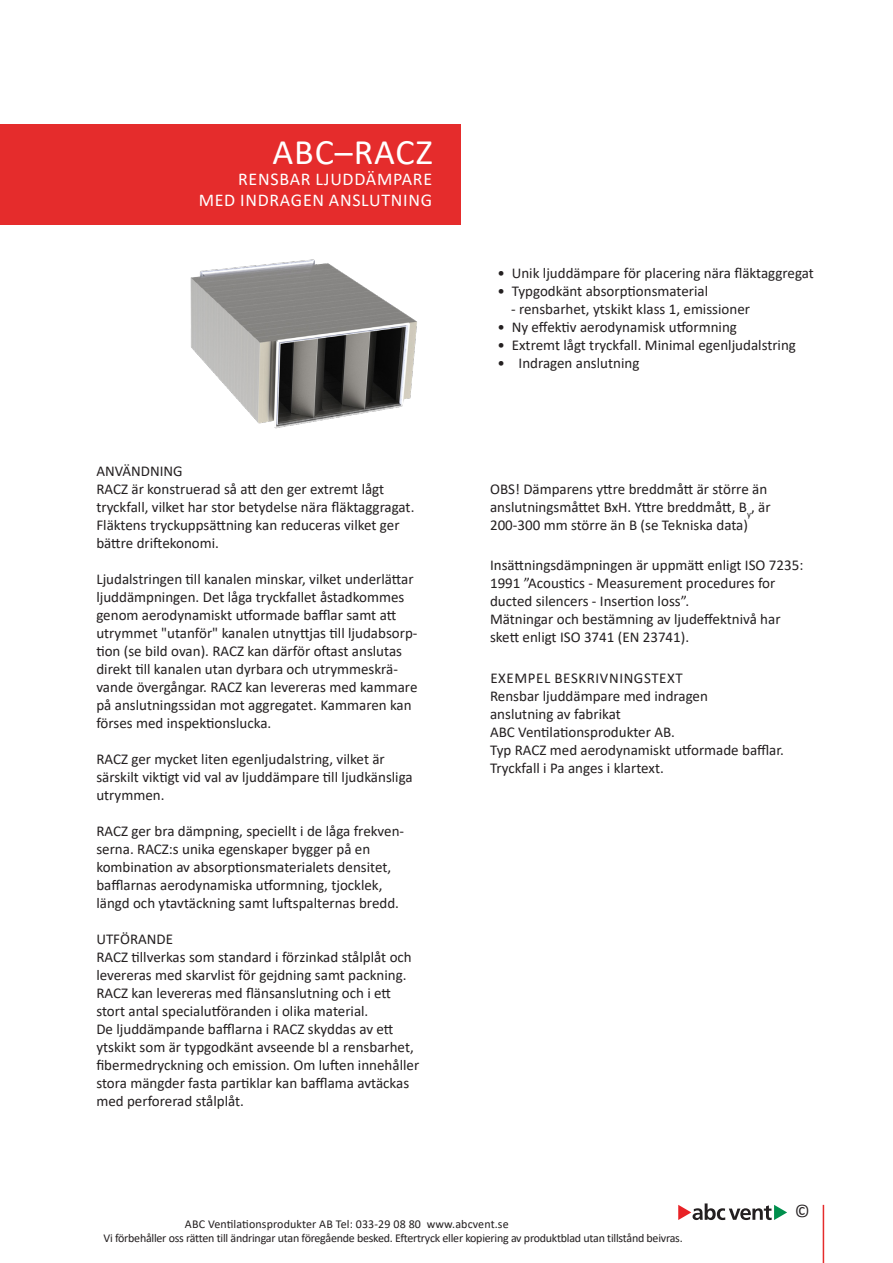
<style>
.page{position:relative;width:893px;height:1263px;background:#fff}
.page>*{position:absolute;margin:0;border:0;box-sizing:border-box;transform-origin:0 0}
.Rubrik{font:36px "Calibri";letter-spacing:.025em;color:#fff}
.Rubrik-2{font:18px "Calibri";letter-spacing:.04em;color:#fff}
.t1{font:18px "Calibri";color:#231f20}
.t2{font:15px/18px "Calibri";color:#231f20}
.t3{font:15px "Calibri";letter-spacing:.04em;color:#231f20}
.t4{font:12px "Calibri";letter-spacing:-.02em;color:#231f20}
.t5{font:12px "Calibri";letter-spacing:.01em;color:#231f20}
</style>
<div class="page">
<hr style="left:823px;top:1205px;width:1px;height:58px;background:#e52c2c">
<svg style="left:678px;top:1203px;width:109px;height:17px"></svg>
<div style="left:0;top:125px;width:461px;height:100px;background:#e52c2c"></div>
<img style="left:190px;top:259px;width:227px;height:170px">
<p class="Rubrik" style="left:272px;top:127px;width:161px">ABC–RACZ</p>
<p class="Rubrik-2" style="left:238px;top:167px;width:196px">RENSBAR LJUDDÄMPARE</p>
<p class="Rubrik-2" style="left:199px;top:188px;width:235px">MED INDRAGEN ANSLUTNING</p>
<p class="t2" style="left:96px;top:462px;width:88px">ANVÄNDNING</p>
<p class="t2" style="left:96px;top:480px;width:320px">RACZ är konstruerad så att den ger extremt lågt tryckfall, vilket har stor betydelse nära fläktaggragat.<br>Fläktens tryckuppsättning kan reduceras vilket ger bättre driftekonomi.</p>
<p class="t2" style="left:96px;top:570px;width:323px">Ljudalstringen till kanalen minskar, vilket underlättar ljuddämpningen. Det låga tryckfallet åstadkommes genom aerodynamiskt utformade bafflar samt att utrymmet "utanför" kanalen utnyttjas till ljudabsorp&shy;tion (se bild ovan). RACZ kan därför oftast anslutas direkt till kanalen utan dyrbara och utrymmeskrä&shy;vande övergångar. RACZ kan levereras med kammare på anslutningssidan mot aggregatet. Kammaren kan förses med inspektionslucka.</p>
<p class="t2" style="left:96px;top:750px;width:318px">RACZ ger mycket liten egenljudalstring, vilket är särskilt viktigt vid val av ljuddämpare till ljudkänsliga utrymmen.</p>
<p class="t2" style="left:96px;top:822px;width:309px">RACZ ger bra dämpning, speciellt i de låga frekven&shy;serna. RACZ:s unika egenskaper bygger på en</p>
<p class="t2" style="left:96px;top:858px;width:296px">kombination av absorptionsmaterialets densitet, bafflarnas aerodynamiska utformning, tjocklek,</p>
<p class="t2" style="left:96px;top:894px;width:304px">längd och ytavtäckning samt luftspalternas bredd.</p>
<p class="t2" style="left:96px;top:930px;width:317px">UTFÖRANDE<br>RACZ tillverkas som standard i förzinkad stålplåt och levereras med skarvlist för gejdning samt packning.</p>
<p class="t2" style="left:96px;top:984px;width:296px">RACZ kan levereras med flänsanslutning och i ett stort antal specialutföranden i olika material.</p>
<p class="t2" style="left:96px;top:1020px;width:324px">De ljuddämpande bafflarna i RACZ skyddas av ett ytskikt som är typgodkänt avseende bl a rensbarhet, fibermedryckning och emission. Om luften innehåller stora mängder fasta partiklar kan bafflama avtäckas med perforerad stålplåt.</p>
<p class="t2" style="left:497px;top:264px;width:318px">• Unik ljuddämpare för placering nära fläktaggregat</p>
<p class="t2" style="left:497px;top:282px;width:212px">• Typgodkänt absorptionsmaterial</p>
<p class="t2" style="left:511px;top:300px;width:240px">- rensbarhet, ytskikt klass 1, emissioner</p>
<p class="t2" style="left:497px;top:318px;width:241px">• Ny effektiv aerodynamisk utformning</p>
<p class="t2" style="left:497px;top:336px;width:300px">• Extremt lågt tryckfall. Minimal egenljudalstring</p>
<p class="t2" style="left:497px;top:354px;width:143px">• Indragen anslutning</p>
<p class="t2" style="left:490px;top:480px;width:279px">OBS! Dämparens yttre breddmått är större än</p>
<p class="t2" style="left:490px;top:498px;width:282px">anslutningsmåttet BxH. Yttre breddmått, B<sub>y</sub>, är</p>
<p class="t2" style="left:490px;top:516px;width:259px">200-300 mm större än B (se Tekniska data)</p>
<p class="t2" style="left:490px;top:556px;width:315px">Insättningsdämpningen är uppmätt enligt ISO 7235:</p>
<p class="t2" style="left:490px;top:574px;width:287px">1991 ”Acoustics - Measurement procedures for</p>
<p class="t2" style="left:490px;top:592px;width:201px">ducted silencers - Insertion loss”.</p>
<p class="t2" style="left:490px;top:610px;width:292px">Mätningar och bestämning av ljudeffektnivå har</p>
<p class="t2" style="left:490px;top:628px;width:201px">skett enligt ISO 3741 (EN 23741).</p>
<p class="t3" style="left:490px;top:667px;width:194px">EXEMPEL BESKRIVNINGSTEXT</p>
<p class="t2" style="left:490px;top:686px;width:219px">Rensbar ljuddämpare med indragen</p>
<p class="t2" style="left:490px;top:704px;width:132px">anslutning av fabrikat</p>
<p class="t2" style="left:490px;top:722px;width:186px">ABC Ventilationsprodukter AB.</p>
<p class="t2" style="left:490px;top:740px;width:295px">Typ RACZ med aerodynamiskt utformade bafflar.</p>
<p class="t2" style="left:490px;top:758px;width:175px">Tryckfall i Pa anges i klartext.</p>
<p class="t1" style="left:795px;top:1198px;width:17px">©</p>
<p class="t5" style="left:185px;top:1215px;width:325px">ABC Ventilationsprodukter AB Tel: 033-29 08 80 www.abcvent.se</p>
<p class="t4" style="left:103px;top:1229px;width:581px">Vi förbehåller oss rätten till ändringar utan föregående besked. Eftertryck eller kopiering av produktblad utan tillstånd beivras.</p>
</div>
